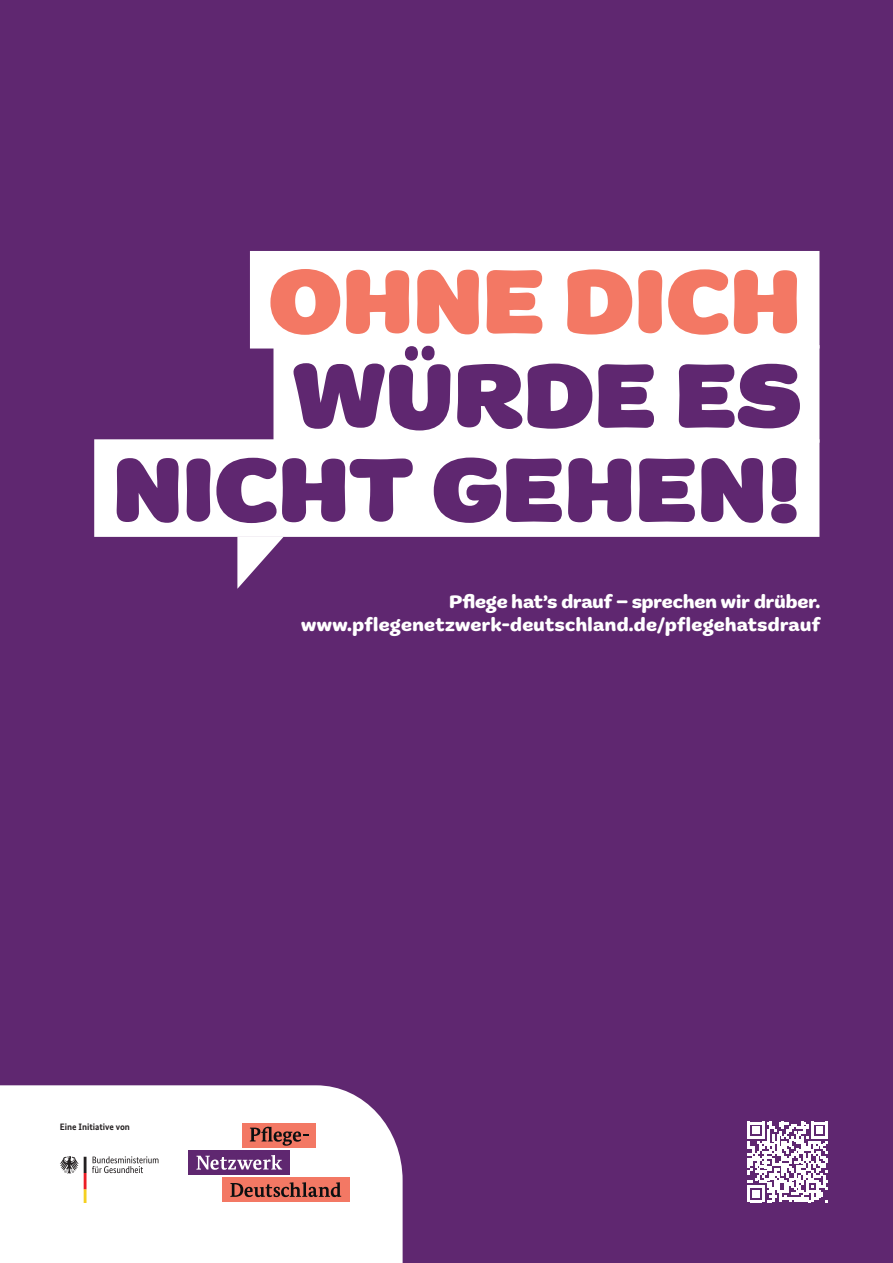
<style>
.page{position:relative;width:893px;height:1263px;background:#5f2770}
.page>*{position:absolute;margin:0;border:0;box-sizing:border-box;transform-origin:0 0}
.t1{font:900 95.7px/94.2px "Marigny";color:#5f2770;text-align:right}
.t2{font:900 95.7px "Marigny";color:#f37864}
.t3{font:700 19.05px/23.4px "Marigny";letter-spacing:.015em;color:#fff;text-align:right}
.t4{font:700 9.3px "Bundes Sans";color:#231f20}
</style>
<div class="page">
<div style="left:250px;top:251px;width:569px;height:97px;background:#fff"></div>
<div style="left:273px;top:345px;width:546px;height:98px;background:#fff"></div>
<div style="left:94px;top:439px;width:725px;height:98px;background:#fff"></div>
<svg style="left:237px;top:537px;width:47px;height:52px"></svg>
<div style="left:0;top:1085px;width:403px;height:178px;background:#fff"></div>
<div style="left:222px;top:1177px;width:127px;height:25px;background:#f37864"></div>
<svg style="left:230px;top:1182px;width:111px;height:15px"></svg>
<div style="left:242px;top:1123px;width:73px;height:25px;background:#f37864"></div>
<svg style="left:250px;top:1127px;width:58px;height:19px"></svg>
<div style="left:188px;top:1150px;width:102px;height:25px;background:#5f2770"></div>
<svg style="left:196px;top:1155px;width:86px;height:15px"></svg>
<svg style="left:60px;top:1156px;width:98px;height:47px;background:#eae7e6"></svg>
<svg style="left:747px;top:1122px;width:81px;height:80px"></svg>
<h1 class="t2" style="left:269px;top:245px;width:534px">OHNE DICH</h1>
<h1 class="t1" style="left:113px;top:352px;width:690px">WÜRDE ES<br>NICHT GEHEN!</h1>
<p class="t3" style="left:301px;top:591px;width:520px">Pflege hat’s drauf – sprechen wir drüber. www.pflegenetzwerk-deutschland.de/pflegehatsdrauf</p>
<p class="t4" style="left:60px;top:1121px;width:72px">Eine Initiative von</p>
</div>
